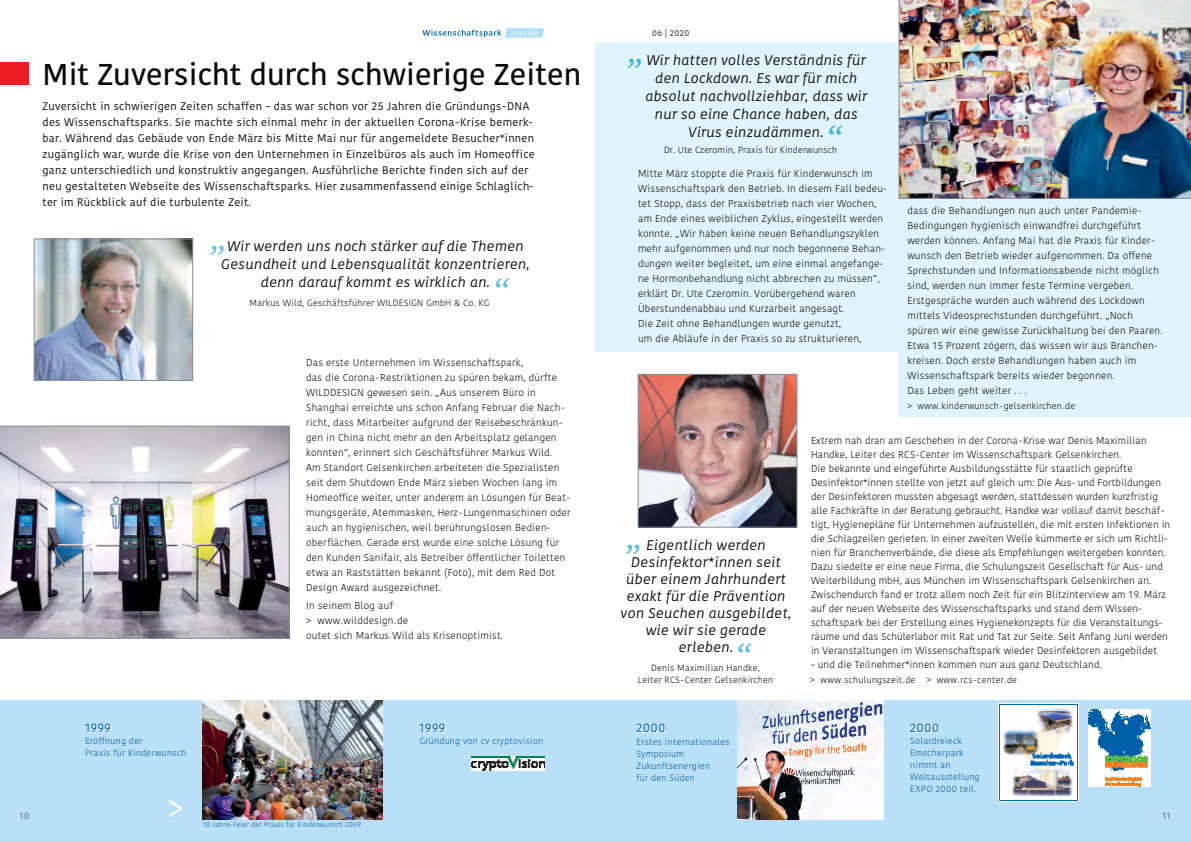
<style>
.page{position:relative;width:1191px;height:842px;background:#fff}
.page>*{position:absolute;margin:0;border:0;box-sizing:border-box;transform-origin:0 0}
.t1{font:italic 36px "Kohinoor";color:#64bde1}
.t2{font:italic 36px "Kohinoor";color:#3fb6df}
.t3{font:36px "Kohinoor";color:#fff;scale:.75 1}
.t4{font:italic 36px "Kohinoor";color:#75bee9}
.t5{font:600 30px "Kohinoor";letter-spacing:.005em;color:#0a0a0b}
.t6{font:italic 14px/18px "Kohinoor";letter-spacing:.025em;color:#0a0a0b;text-align:center}
.t7{font:12px "Kohinoor";letter-spacing:.05em;color:#005da4}
.t8{font:11px/16px "Kohinoor";letter-spacing:.03em;color:#0a0a0b}
.t9{font:300 10px/15px "Kohinoor";letter-spacing:.02em;color:#0a0a0b}
.t10{font:italic 300 9px/12px "Kohinoor";letter-spacing:.025em;color:#005da4}
.t11{font:300 9px/12px "Kohinoor";letter-spacing:.02em;color:#0a0a0b;text-align:center}
.t12{font:italic 300 9px "Kohinoor";letter-spacing:.025em;color:#0a0a0b}
.t13{font:300 9px "Kohinoor";color:#434a4f}
.t14{font:600 8.4px "Kohinoor";letter-spacing:.055em;color:#39474f}
.t15{font:italic 300 7px "Kohinoor";letter-spacing:.025em;color:#005da4}
.s1{color:#004689}
</style>
<div class="page">
<div style="left:595px;top:43px;width:304px;height:308px;background:#e1f4fd"></div>
<div style="left:899px;top:196px;width:292px;height:221px;background:#e1f4fd"></div>
<img style="left:0;top:426px;width:289px;height:212px">
<img style="left:36px;top:241px;width:155px;height:138px">
<div style="left:34px;top:239px;width:159px;height:142px;border:1px solid #839097"></div>
<img style="left:640px;top:376px;width:155px;height:149px">
<div style="left:638px;top:374px;width:159px;height:153px;border:1px solid #839097"></div>
<img style="left:899px;top:0;width:292px;height:198px">
<div style="left:0;top:700px;width:1191px;height:142px;background:#b9e0f7"></div>
<img style="left:1088px;top:710px;width:62px;height:77px">
<img style="left:998px;top:703px;width:80px;height:99px">
<img style="left:471px;top:756px;width:74px;height:15px">
<img style="left:737px;top:700px;width:146px;height:119px">
<svg style="left:422px;top:28px;width:122px;height:10px"></svg>
<div style="left:0;top:62px;width:28px;height:23px;background:#ed1d24"></div>
<img style="left:203px;top:700px;width:179px;height:119px">
<h2 class="t5" style="left:43px;top:55px;width:540px">Mit Zuversicht durch schwierige Zeiten</h2>
<p class="t8" style="left:43px;top:99px;width:494px">Zuversicht in schwierigen Zeiten schaffen – das war schon vor 25 Jahren die Gründungs-DNA des Wissenschaftsparks. Sie machte sich einmal mehr in der aktuellen Corona-Krise bemerk&shy;bar. Während das Gebäude von Ende März bis Mitte Mai nur für angemeldete Besucher*innen zugänglich war, wurde die Krise von den Unternehmen in Einzelbüros als auch im Homeoffice ganz unterschiedlich und konstruktiv angegangen. Ausführliche Berichte finden sich auf der neu gestalteten Webseite des Wissenschaftsparks. Hier zusammenfassend einige Schlaglich&shy;ter im Rückblick auf die turbulente Zeit.</p>
<h3 class="t6" style="left:221px;top:238px;width:310px">Wir werden uns noch stärker auf die Themen<br>Gesundheit und Lebensqualität konzentrieren, denn darauf kommt es wirklich an.</h3>
<h1 class="t4" style="left:210px;top:215px;width:16px">„</h1>
<h1 class="t1" style="left:494px;top:269px;width:15px">“</h1>
<p class="t11" style="left:249px;top:297px;width:241px">Markus Wild, Geschäftsführer WILDESIGN GmbH &amp; Co. KG</p>
<p class="t9" style="left:306px;top:355px;width:266px">Das erste Unternehmen im Wissenschaftspark,<br>das die Corona-Restriktionen zu spüren bekam, dürfte WILDDESIGN gewesen sein. „Aus unserem Büro in Shanghai erreichte uns schon Anfang Februar die Nach&shy;richt, dass Mitarbeiter aufgrund der Reisebeschränkun&shy;gen in China nicht mehr an den Arbeitsplatz gelangen konnten“, erinnert sich Geschäftsführer Markus Wild.<br>Am Standort Gelsenkirchen arbeiteten die Spezialisten seit dem Shutdown Ende März sieben Wochen lang im Homeoffice weiter, unter anderem an Lösungen für Beat&shy;mungsgeräte, Atemmasken, Herz-Lungenmaschinen oder auch an hygienischen, weil berührungslosen Bedien&shy;oberflächen. Gerade erst wurde eine solche Lösung für den Kunden Sanifair, als Betreiber öffentlicher Toiletten etwa an Raststätten bekannt (Foto), mit dem Red Dot Design Award ausgezeichnet.</p>
<p class="t9" style="left:306px;top:598px;width:198px">In seinem Blog auf<br>&gt; www.wilddesign.de<br>outet sich Markus Wild als Krisenoptimist.</p>
<p class="t14" style="left:652px;top:28px;width:39px">06 <span class="s1">|</span> 2020</p>
<h3 class="t6" style="left:645px;top:51px;width:223px">Wir hatten volles Verständnis für den Lockdown. Es war für mich absolut nachvollziehbar, dass wir nur so eine Chance haben, das<br>Virus einzudämmen.</h3>
<h1 class="t2" style="left:627px;top:28px;width:16px">„</h1>
<h1 class="t2" style="left:827px;top:116px;width:15px">“</h1>
<p class="t11" style="left:664px;top:144px;width:174px">Dr. Ute Czeromin, Praxis für Kinderwunsch</p>
<p class="t9" style="left:638px;top:166px;width:250px">Mitte März stoppte die Praxis für Kinderwunsch im Wissenschaftspark den Betrieb. In diesem Fall bedeu&shy;tet Stopp, dass der Praxisbetrieb nach vier Wochen, am Ende eines weiblichen Zyklus, eingestellt werden konnte. „Wir haben keine neuen Behandlungszyklen mehr aufgenommen und nur noch begonnene Behan&shy;dungen weiter begleitet, um eine einmal angefange&shy;ne Hormonbehandlung nicht abbrechen zu müssen“, erklärt Dr. Ute Czeromin. Vorübergehend waren Überstundenabbau und Kurzarbeit angesagt.<br>Die Zeit ohne Behandlungen wurde genutzt,<br>um die Abläufe in der Praxis so zu strukturieren,</p>
<p class="t9" style="left:907px;top:203px;width:256px">dass die Behandlungen nun auch unter Pandemie-Bedingungen hygienisch einwandfrei durchgeführt werden können. Anfang Mai hat die Praxis für Kinder&shy;wunsch den Betrieb wieder aufgenommen. Da offene Sprechstunden und Informationsabende nicht möglich sind, werden nun immer feste Termine vergeben.<br>Erstgespräche wurden auch während des Lockdown mittels Videosprechstunden durchgeführt. „Noch spüren wir eine gewisse Zurückhaltung bei den Paaren.<br>Etwa 15 Prozent zögern, das wissen wir aus Branchen&shy;kreisen. Doch erste Behandlungen haben auch im Wissenschaftspark bereits wieder begonnen.<br>Das Leben geht weiter . . .</p>
<p class="t12" style="left:907px;top:400px;width:169px">&gt; www.kinderwunsch-gelsenkirchen.de</p>
<h3 class="t6" style="left:621px;top:537px;width:172px;line-height:17px">Eigentlich werden<br>Desinfektor*innen seit über einem Jahrhundert exakt für die Prävention von Seuchen ausgebildet, wie wir sie gerade erleben.</h3>
<h1 class="t1" style="left:625px;top:513px;width:16px">„</h1>
<h1 class="t1" style="left:737px;top:633px;width:15px">“</h1>
<p class="t11" style="left:638px;top:662px;width:137px">Denis Maximilian Handke,<br>Leiter RCS-Center Gelsenkirchen</p>
<p class="t9" style="left:811px;top:434px;width:361px;line-height:14px">Extrem nah dran am Geschehen in der Corona-Krise war Denis Maximilian Handke, Leiter des RCS-Center im Wissenschaftspark Gelsenkirchen.<br>Die bekannte und eingeführte Ausbildungsstätte für staatlich geprüfte Desinfektor*innen stellte von jetzt auf gleich um: Die Aus- und Fortbildungen der Desinfektoren mussten abgesagt werden, stattdessen wurden kurzfristig alle Fachkräfte in der Beratung gebraucht. Handke war vollauf damit beschäf&shy;tigt, Hygienepläne für Unternehmen aufzustellen, die mit ersten Infektionen in die Schlagzeilen gerieten. In einer zweiten Welle kümmerte er sich um Richtli&shy;nien für Branchenverbände, die diese als Empfehlungen weitergeben konnten.<br>Dazu siedelte er eine neue Firma, die Schulungszeit Gesellschaft für Aus- und Weiterbildung mbH, aus München im Wissenschaftspark Gelsenkirchen an.<br>Zwischendurch fand er trotz allem noch Zeit für ein Blitzinterview am 19. März auf der neuen Webseite des Wissenschaftsparks und stand dem Wissen&shy;schaftspark bei der Erstellung eines Hygienekonzepts für die Veranstaltungs&shy;räume und das Schülerlabor mit Rat und Tat zur Seite. Seit Anfang Juni werden in Veranstaltungen im Wissenschaftspark wieder Desinfektoren ausgebildet</p>
<p class="t9" style="left:811px;top:657px;width:292px">– und die Teilnehmer*innen kommen nun aus ganz Deutschland.</p>
<p class="t12" style="left:810px;top:674px;width:208px">&gt; www.schulungszeit.de &gt; www.rcs-center.de</p>
<p class="t7" style="left:419px;top:720px;width:27px">1999</p>
<p class="t7" style="left:636px;top:720px;width:30px">2000</p>
<p class="t7" style="left:85px;top:720px;width:27px">1999</p>
<p class="t10" style="left:85px;top:735px;width:103px">Eröffnung der<br>Praxis für Kinderwunsch</p>
<p class="t10" style="left:636px;top:735px;width:95px">Erstes internationales<br>Symposium<br>Zukunftsenergien<br>für den Süden</p>
<p class="t10" style="left:420px;top:735px;width:125px">Gründung von cv cryptovision</p>
<p class="t7" style="left:910px;top:720px;width:30px">2000</p>
<p class="t10" style="left:910px;top:735px;width:71px">Solardreieck<br>Emscherpark nimmt an<br>Weltausstellung<br>EXPO 2000 teil.</p>
<h1 class="t3" style="left:168px;top:785px;width:21px">&gt;</h1>
<p class="t13" style="left:20px;top:810px;width:11px">10</p>
<p class="t13" style="left:1162px;top:810px;width:9px">11</p>
<p class="t15" style="left:203px;top:820px;width:160px">10 Jahre-Feier der Praxis für Kinderwunsch 2009</p>
</div>
